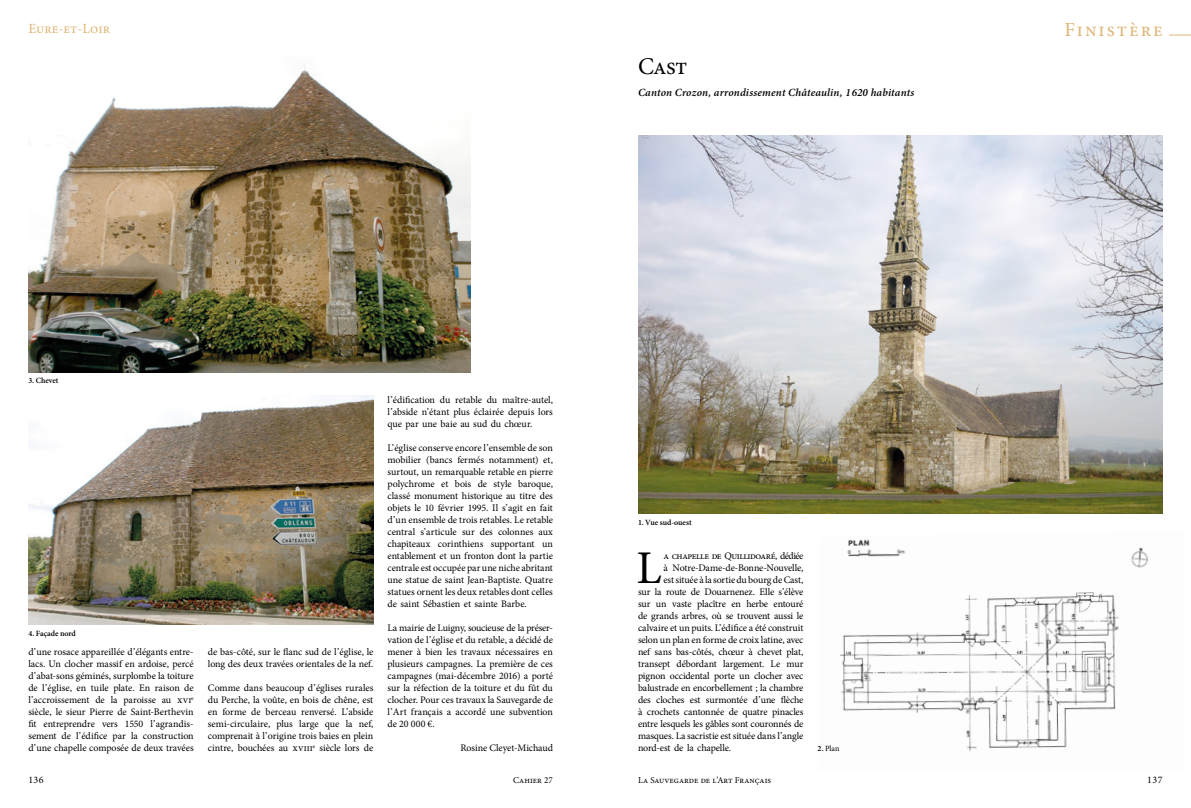
<style>
.page{position:relative;width:1191px;height:808px;background:#fff}
.page>*{position:absolute;margin:0;border:0;box-sizing:border-box;transform-origin:0 0}
.t1{font:46.9px "Minion Pro";color:#000}
.t2{font:24px "Minion Pro";color:#000}
.t3{font:20px "Minion Pro";letter-spacing:.1em;color:#dfb676}
.t4{font:14px "Minion Pro";color:#dfb676}
.t5{font:italic 600 11px "Minion Pro";letter-spacing:.015em;color:#000}
.t6{font:10px/12px "Minion Pro";letter-spacing:-.015em;color:#000;text-align:justify}
.t7{font:10px "Minion Pro";letter-spacing:-.05em;color:#000}
.t8{font:9px "Minion Pro";letter-spacing:.005em;color:#000}
.t9{font:600 8px "Minion Pro";letter-spacing:-.01em;color:#000}
.t10{font:8px "Minion Pro";color:#000}
.s1{font-weight:600}
</style>
<div class="page">
<img style="left:28px;top:64px;width:442px;height:308px">
<img style="left:28px;top:396px;width:345px;height:229px">
<svg style="left:1169px;top:35px;width:22px;height:1px"></svg>
<img style="left:638px;top:135px;width:524px;height:379px">
<img style="left:840px;top:539px;width:308px;height:213px">
<h3 class="t4" style="left:28px;top:20px;width:83px">Eure-et-Loir</h3>
<h2 class="t2" style="left:638px;top:50px;width:51px">Cast</h2>
<p class="t5" style="left:638px;top:85px;width:278px">Canton Crozon, arrondissement Châteaulin, 1 620 habitants</p>
<p class="t9" style="left:28px;top:375px;width:32px">3. Chevet</p>
<p class="t9" style="left:28px;top:628px;width:49px">4. Façade nord</p>
<p class="t6" style="left:28px;top:646px;width:167px">d’une rosace appareillée d’élégants entre&shy;lacs. Un clocher massif en ardoise, percé d’abat-sons géminés, surplombe la toiture de l’église, en tuile plate. En raison de l’accroissement de la paroisse au xvi<sup>e </sup>siècle, le sieur Pierre de Saint-Berthevin fit entreprendre vers 1550 l’agrandis&shy;sement de l’édifice par la construction d’une chapelle composée de deux travées</p>
<p class="t6" style="left:208px;top:646px;width:167px">de bas-côté, sur le flanc sud de l’église, le long des deux travées orientales de la nef.</p>
<p class="t6" style="left:208px;top:682px;width:167px">Comme dans beaucoup d’églises rurales du Perche, la voûte, en bois de chêne, est en forme de berceau renversé. L’abside semi-circulaire, plus large que la nef, comprenait à l’origine trois baies en plein cintre, bouchées au xviii<sup>e</sup> siècle lors de</p>
<p class="t6" style="left:387px;top:394px;width:167px">l’édification du retable du maître-autel, l’abside n’étant plus éclairée depuis lors que par une baie au sud du chœur.</p>
<p class="t6" style="left:387px;top:442px;width:167px">L’église conserve encore l’ensemble de son mobilier (bancs fermés notamment) et, surtout, un remarquable retable en pierre polychrome et bois de style baroque, classé monument historique au titre des objets le 10 février 1995. Il s’agit en fait d’un ensemble de trois retables. Le retable central s’articule sur des colonnes aux chapiteaux corinthiens supportant un entablement et un fronton dont la partie centrale est occupée par une niche abritant une statue de saint Jean-Baptiste. Quatre statues ornent les deux retables dont celles de saint Sébastien et sainte Barbe.</p>
<p class="t6" style="left:387px;top:622px;width:167px">La mairie de Luigny, soucieuse de la préser&shy;vation de l’église et du retable, a décidé de mener à bien les travaux nécessaires en plusieurs campagnes. La première de ces campagnes (mai-décembre 2016) a porté sur la réfection de la toiture et du fût du clocher. Pour ces travaux la Sauvegarde de l’Art français a accordé une subvention de 20 000 €.</p>
<p class="t6" style="left:460px;top:742px;width:94px">Rosine Cleyet-Michaud</p>
<p class="t9" style="left:638px;top:517px;width:55px">1. Vue sud-ouest</p>
<h1 class="t1" style="left:636px;top:537px;width:27px">L</h1>
<p class="t7" style="left:663px;top:549px;width:141px">a chapelle de Quillidoaré, dédiée</p>
<p class="t6" style="left:663px;top:562px;width:141px">à Notre-Dame-de-Bonne-Nouvelle,</p>
<p class="t6" style="left:663px;top:574px;width:141px">est située à la sortie du bourg de Cast,</p>
<p class="t6" style="left:638px;top:586px;width:167px">sur la route de Douarnenez. Elle s’élève</p>
<p class="t6" style="left:638px;top:598px;width:167px">sur un vaste placître en herbe entouré</p>
<p class="t6" style="left:638px;top:610px;width:167px">de grands arbres, où se trouvent aussi le</p>
<p class="t6" style="left:638px;top:622px;width:167px">calvaire et un puits. L’édifice a été construit</p>
<p class="t6" style="left:638px;top:634px;width:167px">selon un plan en forme de croix latine, avec</p>
<p class="t6" style="left:638px;top:646px;width:167px">nef sans bas-côtés, chœur à chevet plat,</p>
<p class="t6" style="left:638px;top:658px;width:167px">transept débordant largement. Le mur</p>
<p class="t6" style="left:638px;top:670px;width:167px">pignon occidental porte un clocher avec</p>
<p class="t6" style="left:638px;top:682px;width:167px">balustrade en encorbellement ; la chambre</p>
<p class="t6" style="left:638px;top:694px;width:167px">des cloches est surmontée d’une flèche</p>
<p class="t6" style="left:638px;top:706px;width:167px">à crochets cantonnée de quatre pinacles</p>
<p class="t6" style="left:638px;top:718px;width:167px">entre lesquels les gâbles sont couronnés de</p>
<p class="t6" style="left:638px;top:730px;width:167px">masques. La sacristie est située dans l’angle</p>
<p class="t6" style="left:638px;top:742px;width:95px">nord-est de la chapelle.</p>
<p class="t10" style="left:817px;top:743px;width:24px"><span class="s1">2.</span> Plan</p>
<h3 class="t3" style="left:1064px;top:16px;width:100px">Finistère</h3>
<p class="t6" style="left:28px;top:774px;width:17px">136</p>
<p class="t8" style="left:513px;top:774px;width:41px">Cahier 27</p>
<p class="t8" style="left:638px;top:774px;width:135px">La Sauvegarde de l’Art Français</p>
<p class="t6" style="left:1147px;top:774px;width:17px">137</p>
</div>
